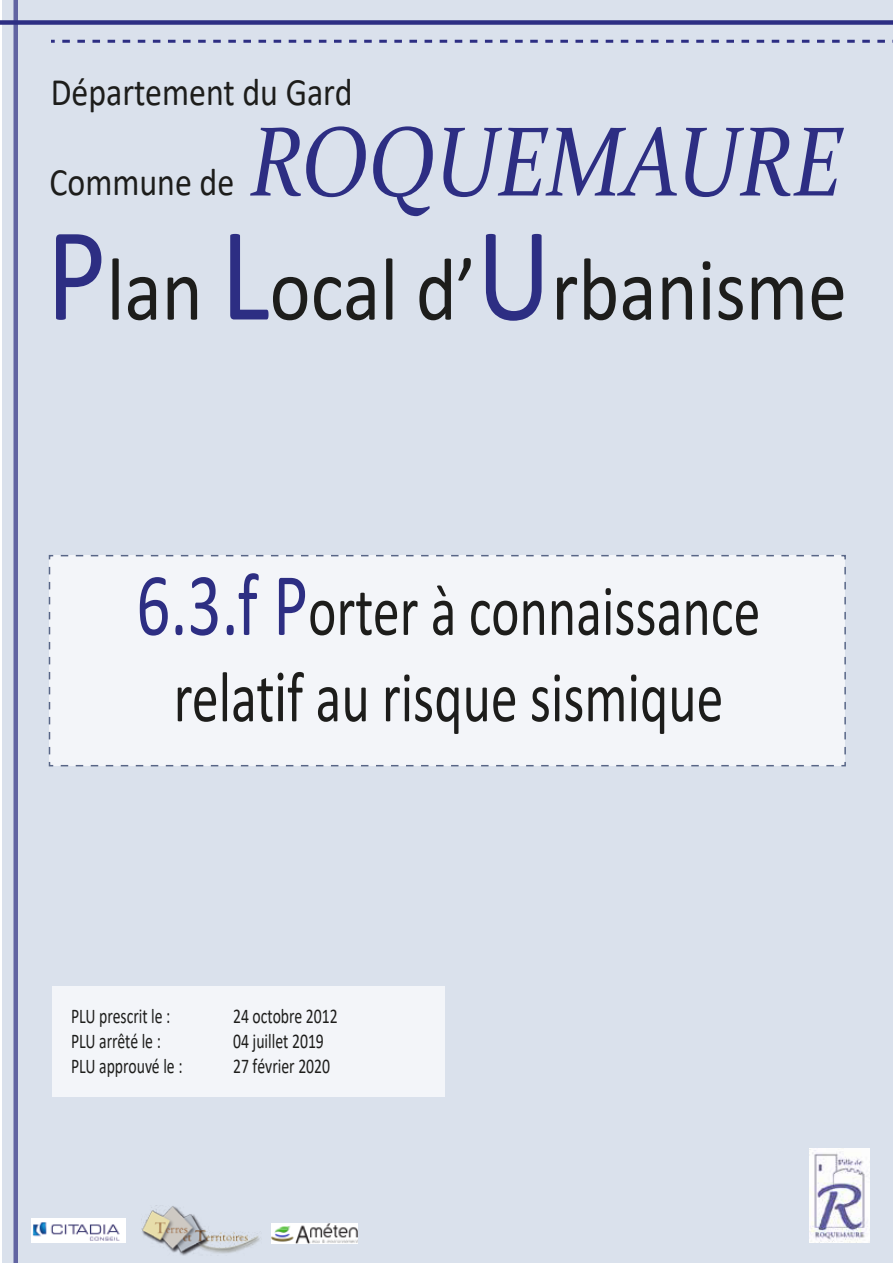
<style>
.page{position:relative;width:893px;height:1263px;background:#fff}
.page>*{position:absolute;margin:0;border:0;box-sizing:border-box;transform-origin:0 0}
.t1{font:italic 99px "Constantia";color:#2d2e83;scale:.87 1}
.t2{font:89.85px "Calibri";color:#1d1d1b;scale:.87 1}
.t3{font:72px/86.4px "Calibri";color:#1d1d1b;text-align:center;scale:.75 1}
.t4{font:39px "Calibri";color:#1d1d1b;scale:.87 1}
.t5{font:21px "Calibri";color:#1d1d1b;scale:.75 1}
.s1{font-size:134.85px;color:#2d2e83}
.s2{font-size:90px;color:#2d2e83}
.s3{font-family:"Myriad Pro"}
</style>
<div class="page">
<div style="left:2px;top:0;width:891px;height:1262px;background:#dae1ec"></div>
<div style="left:50px;top:556px;width:795px;height:210px;background:#f3f5f9"></div>
<svg style="left:49px;top:760px;width:785px;height:6px"></svg>
<svg style="left:49px;top:555px;width:6px;height:199px"></svg>
<svg style="left:61px;top:555px;width:785px;height:5px"></svg>
<svg style="left:841px;top:567px;width:5px;height:199px"></svg>
<hr style="left:14px;top:0;width:4px;height:1263px;background:#6164a2">
<div style="left:0;top:20px;width:893px;height:5px;background:#2d2e83"></div>
<svg style="left:51px;top:40px;width:4px;height:3px"></svg>
<svg style="left:62px;top:40px;width:831px;height:3px"></svg>
<img style="left:32px;top:1218px;width:93px;height:24px">
<div style="left:52px;top:986px;width:393px;height:110px;background:#f3f5f9"></div>
<img style="left:809px;top:1148px;width:60px;height:95px">
<img style="left:271px;top:1223px;width:87px;height:20px">
<img style="left:141px;top:1206px;width:119px;height:49px">
<h3 class="t4" style="left:51px;top:65px;width:348px">Département du Gard</h3>
<h3 class="t4" style="left:50px;top:155px;width:214px">Commune de</h3>
<h1 class="t1" style="left:250px;top:94px;width:682px">ROQUEMAURE</h1>
<h2 class="t2" style="left:46px;top:227px;width:922px"><span class="s1">P</span>lan <span class="s1">L</span>ocal d’<span class="s1">U</span>rbanisme</h2>
<h3 class="t3" style="left:136px;top:566px;width:834px"><span class="s2">6.3.f P</span>orter à connaissance rela<span class="s3">ti</span>f au risque sismique</h3>
<p class="t5" style="left:71px;top:1001px;width:134px">PLU prescrit le :</p>
<p class="t5" style="left:233px;top:1001px;width:141px">24 octobre 2012</p>
<p class="t5" style="left:71px;top:1027px;width:121px">PLU arrêté le :</p>
<p class="t5" style="left:233px;top:1027px;width:123px">04 juillet 2019</p>
<p class="t5" style="left:71px;top:1052px;width:150px">PLU approuvé le :</p>
<p class="t5" style="left:233px;top:1052px;width:131px">27 février 2020</p>
</div>
